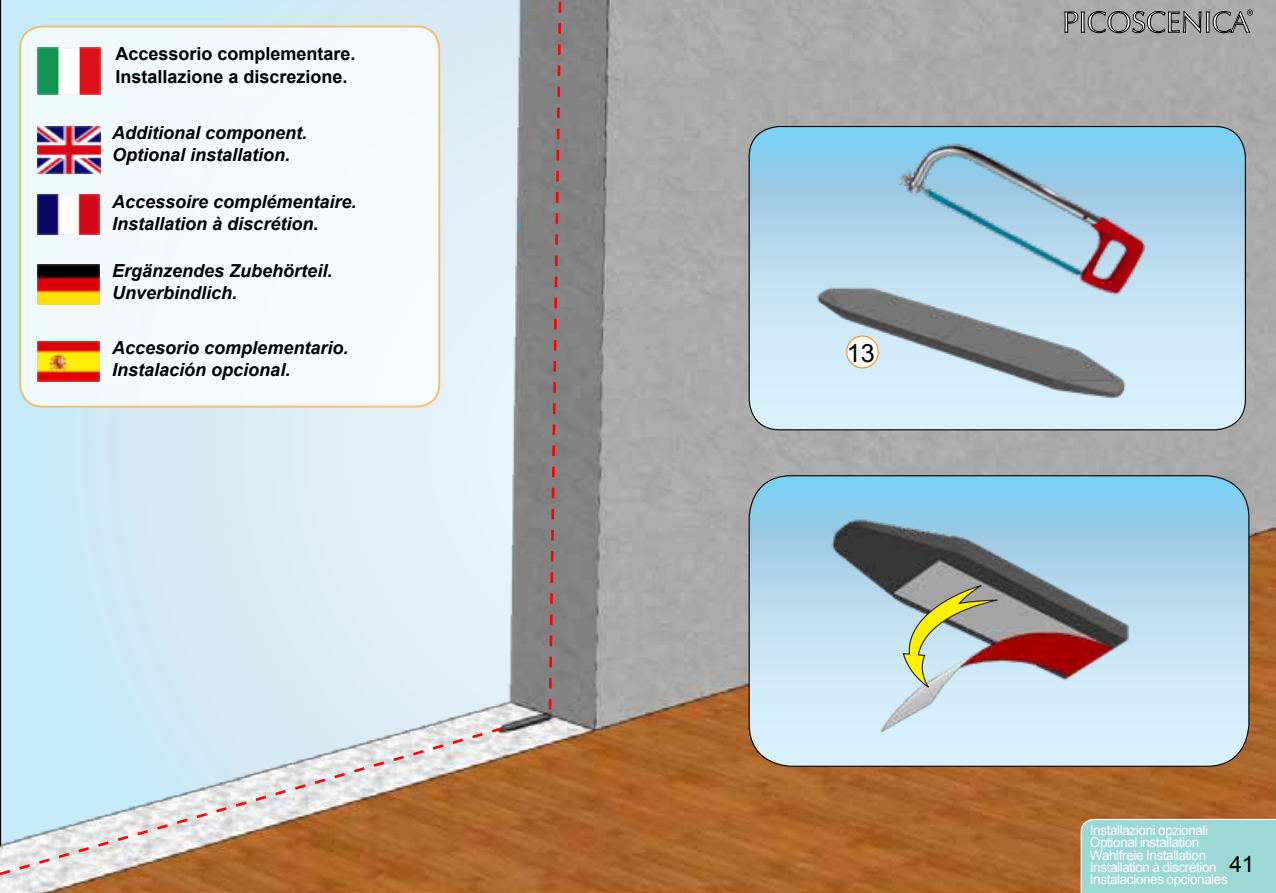
<style>
.page{position:relative;width:1276px;height:893px;background:#fff}
.page>*{position:absolute;margin:0;border:0;box-sizing:border-box;transform-origin:0 0}
.t1{font:29.7px "Optima LT Std";color:#fff}
.t2{font:25.2px "Arial";color:#000}
.t3{font:22.5px "Arial";color:#000}
.t4{font:italic 700 18px/21.6px "Arial";color:#000}
.t5{font:700 18px/22.5px "Arial";color:#000}
.t6{font:13.5px/12.4px "Arial";letter-spacing:-.03em;color:#fff}
</style>
<div class="page">
<img style="left:0;top:0;width:1276px;height:893px">
<svg style="left:547px;top:0;width:16px;height:712px;background:#8b7676"></svg>
<svg style="left:1230px;top:127px;width:15px;height:303px;background:#b3d5e7"></svg>
<img style="left:749px;top:127px;width:481px;height:303px">
<img style="left:874px;top:105px;width:289px;height:223px">
<svg style="left:0;top:725px;width:505px;height:152px;background:#c8baac"></svg>
<img style="left:749px;top:476px;width:499px;height:290px">
<svg style="left:902px;top:570px;width:107px;height:122px;background:#aeb09b"></svg>
<div style="left:846px;top:336px;width:32px;height:32px;background:#fff;border-radius:50%"></div>
<div style="left:846px;top:335px;width:32px;height:33px;border:1px solid #ff8b00;border-radius:50%"></div>
<div style="left:20px;top:26px;width:419px;height:381px;background:#f4f9fc;border-radius:23px"></div>
<div style="left:19px;top:26px;width:421px;height:382px;border:2px solid #fbb034;border-radius:23px"></div>
<img style="left:38px;top:47px;width:63px;height:47px">
<img style="left:37px;top:126px;width:63px;height:47px">
<img style="left:37px;top:264px;width:63px;height:40px">
<img style="left:37px;top:195px;width:63px;height:40px">
<img style="left:37px;top:341px;width:63px;height:40px">
<div style="left:1080px;top:819px;width:196px;height:74px;background:#9cd8d6"></div>
<svg style="left:1064px;top:10px;width:189px;height:23px;background:#828282"></svg>
<p class="t5" style="left:115px;top:43px;width:242px">Accessorio complementare.<br>Installazione a discrezione.</p>
<p class="t4" style="left:112px;top:123px;width:197px">Additional component.<br>Optional installation.</p>
<p class="t4" style="left:112px;top:191px;width:246px">Accessoire complémentaire.<br>Installation à discrétion.</p>
<p class="t4" style="left:112px;top:261px;width:222px">Ergänzendes Zubehörteil.<br>Unverbindlich.</p>
<p class="t4" style="left:112px;top:337px;width:238px">Accesorio complementario.<br>Instalación opcional.</p>
<h2 class="t2" style="left:847px;top:336px;width:30px">13</h2>
<h1 class="t1" style="left:1062px;top:5px;width:189px">PICOSCENICA</h1>
<p class="t6" style="left:1090px;top:824px;width:139px">Installazioni opzionali<br>Optional installation<br>Wahlfreie Installation<br>Installation à discrétion<br>Instalaciones opcionales</p>
<p class="t3" style="left:1229px;top:850px;width:27px">41</p>
</div>
